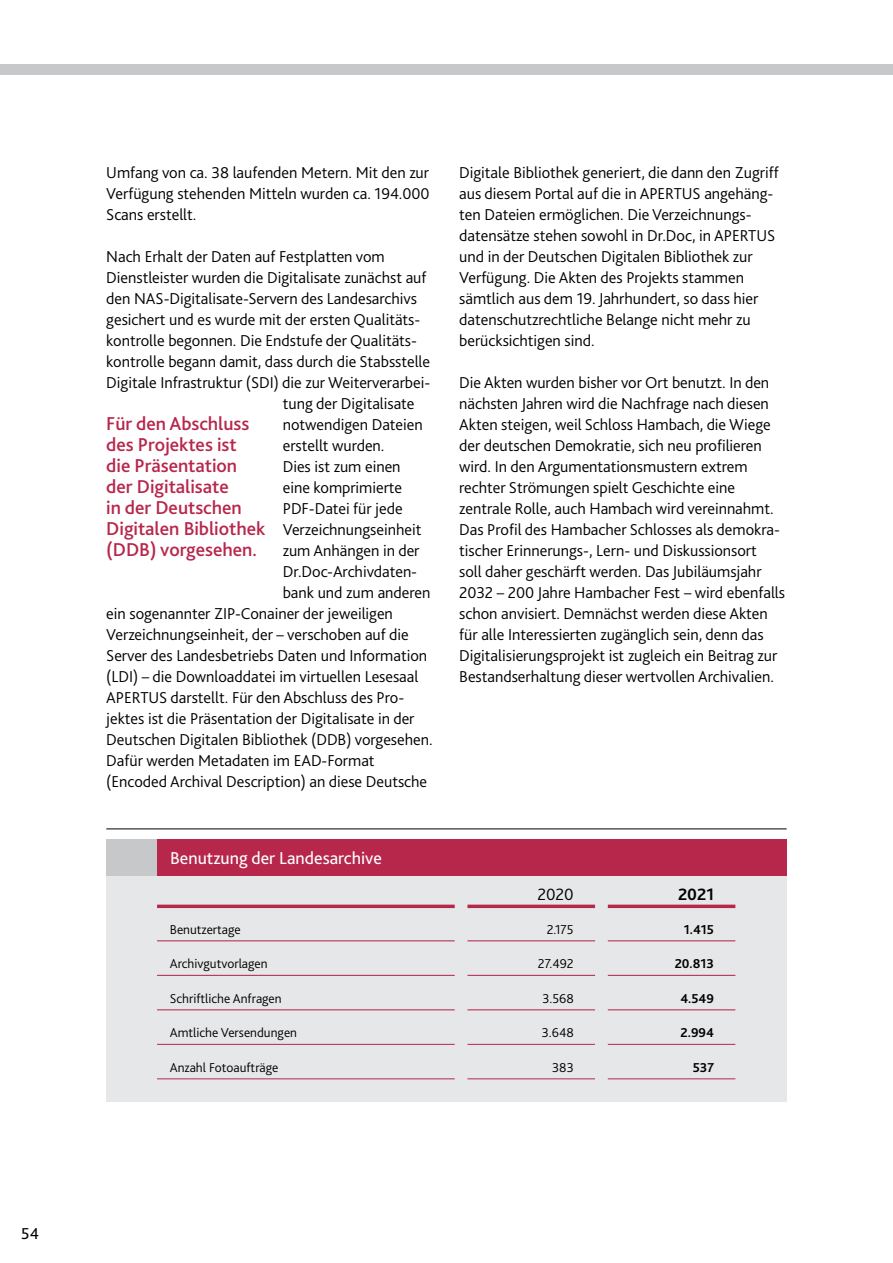
<style>
.page{position:relative;width:893px;height:1263px;background:#fff}
.page>*{position:absolute;margin:0;border:0;box-sizing:border-box;transform-origin:0 0}
.t1{font:500 19.5px/21px "Bliss";letter-spacing:-.005em;color:#b7274c}
.t2{font:18px "Bliss";color:#fff}
.t3{font:300 17.25px "Bliss";color:#000}
.t4{font:700 17.25px "Bliss";color:#000}
.t5{font:300 16.5px/21px "Bliss";letter-spacing:-.005em;color:#000}
.t6{font:16.5px "Bliss";color:#000}
.t7{font:300 13.5px "Bliss";color:#000}
.t8{font:700 13.5px "Bliss";color:#000}
</style>
<div class="page">
<div style="left:106px;top:854px;width:681px;height:248px;background:#e6e7e8"></div>
<div style="left:106px;top:839px;width:51px;height:37px;background:#c7c8ca"></div>
<div style="left:157px;top:839px;width:630px;height:37px;background:#b7274c"></div>
<hr style="left:157px;top:905px;width:298px;height:3px;background:#b7274c">
<hr style="left:467px;top:905px;width:128px;height:3px;background:#b7274c">
<hr style="left:608px;top:905px;width:127px;height:3px;background:#b7274c">
<hr style="left:157px;top:940px;width:298px;height:1px;background:#b7274c">
<hr style="left:467px;top:940px;width:128px;height:1px;background:#b7274c">
<hr style="left:608px;top:940px;width:127px;height:1px;background:#b7274c">
<hr style="left:157px;top:975px;width:298px;height:1px;background:#b7274c">
<hr style="left:467px;top:975px;width:128px;height:1px;background:#b7274c">
<hr style="left:608px;top:975px;width:127px;height:1px;background:#b7274c">
<hr style="left:157px;top:1009px;width:298px;height:1px;background:#b7274c">
<hr style="left:467px;top:1009px;width:128px;height:1px;background:#b7274c">
<hr style="left:608px;top:1009px;width:127px;height:1px;background:#b7274c">
<hr style="left:157px;top:1044px;width:298px;height:1px;background:#b7274c">
<hr style="left:467px;top:1044px;width:128px;height:1px;background:#b7274c">
<hr style="left:608px;top:1044px;width:127px;height:1px;background:#b7274c">
<hr style="left:157px;top:1078px;width:298px;height:1px;background:#b7274c">
<hr style="left:467px;top:1078px;width:128px;height:1px;background:#b7274c">
<hr style="left:608px;top:1078px;width:127px;height:1px;background:#b7274c">
<hr style="left:106px;top:829px;width:681px;height:1px;background:#000">
<div style="left:0;top:64px;width:893px;height:10px;background:#c7c8ca"></div>
<p class="t6" style="left:21px;top:1224px;width:19px">54</p>
<p class="t5" style="left:106px;top:162px;width:325px;text-align:justify">Umfang von ca. 38 laufenden Metern. Mit den zur Verfügung stehenden Mitteln wurden ca. 194.000<br>Scans erstellt.</p>
<p class="t5" style="left:106px;top:246px;width:280px">Nach Erhalt der Daten auf Festplatten vom</p>
<p class="t5" style="left:106px;top:267px;width:322px">Dienstleister wurden die Digitalisate zunächst auf</p>
<p class="t5" style="left:106px;top:288px;width:312px">den NAS-Digitalisate-Servern des Landesarchivs</p>
<p class="t5" style="left:106px;top:309px;width:316px">gesichert und es wurde mit der ersten Qualitäts-</p>
<p class="t5" style="left:106px;top:330px;width:312px">kontrolle begonnen. Die Endstufe der Qualitäts-</p>
<p class="t5" style="left:106px;top:351px;width:325px">kontrolle begann damit, dass durch die Stabsstelle</p>
<p class="t5" style="left:106px;top:372px;width:325px">Digitale Infrastruktur (SDI) die zur Weiterverarbei-</p>
<p class="t5" style="left:283px;top:393px;width:133px">tung der Digitalisate</p>
<p class="t5" style="left:283px;top:414px;width:142px">notwendigen Dateien</p>
<p class="t5" style="left:283px;top:435px;width:103px">erstellt wurden.</p>
<p class="t5" style="left:283px;top:456px;width:119px">Dies ist zum einen</p>
<p class="t5" style="left:283px;top:477px;width:121px">eine komprimierte</p>
<p class="t5" style="left:283px;top:498px;width:121px">PDF-Datei für jede</p>
<p class="t5" style="left:283px;top:519px;width:140px">Verzeichnungseinheit</p>
<p class="t5" style="left:283px;top:540px;width:138px">zum Anhängen in der</p>
<p class="t5" style="left:283px;top:561px;width:136px">Dr.Doc-Archivdaten-</p>
<p class="t5" style="left:283px;top:582px;width:149px">bank und zum anderen</p>
<p class="t5" style="left:106px;top:603px;width:288px">ein sogenannter ZIP-Conainer der jeweiligen</p>
<p class="t5" style="left:106px;top:624px;width:304px">Verzeichnungseinheit, der – verschoben auf die</p>
<p class="t5" style="left:106px;top:645px;width:322px">Server des Landesbetriebs Daten und Information</p>
<p class="t5" style="left:106px;top:666px;width:314px">(LDI) – die Downloaddatei im virtuellen Lesesaal</p>
<p class="t5" style="left:106px;top:687px;width:298px">APERTUS darstellt. Für den Abschluss des Pro-</p>
<p class="t5" style="left:106px;top:708px;width:310px">jektes ist die Präsentation der Digitalisate in der</p>
<p class="t5" style="left:106px;top:729px;width:328px">Deutschen Digitalen Bibliothek (DDB) vorgesehen.</p>
<p class="t5" style="left:106px;top:750px;width:270px">Dafür werden Metadaten im EAD-Format</p>
<p class="t5" style="left:106px;top:771px;width:322px">(Encoded Archival Description) an diese Deutsche</p>
<p class="t1" style="left:106px;top:413px;width:160px">Für den Abschluss des Projektes ist die Präsentation der Digitalisate<br>in der Deutschen<br>Digitalen Bibliothek (DDB) vorgesehen.</p>
<p class="t2" style="left:170px;top:846px;width:213px">Benutzung der Landesarchive</p>
<p class="t5" style="left:459px;top:162px;width:321px">Digitale Bibliothek generiert, die dann den Zugriff aus diesem Portal auf die in APERTUS angehäng&shy;ten Dateien ermöglichen. Die Verzeichnungs&shy;datensätze stehen sowohl in Dr.Doc, in APERTUS und in der Deutschen Digitalen Bibliothek zur Verfügung. Die Akten des Projekts stammen sämtlich aus dem 19. Jahrhundert, so dass hier datenschutzrechtliche Belange nicht mehr zu berücksichtigen sind.</p>
<p class="t5" style="left:459px;top:372px;width:327px">Die Akten wurden bisher vor Ort benutzt. In den nächsten Jahren wird die Nachfrage nach diesen Akten steigen, weil Schloss Hambach, die Wiege der deutschen Demokratie, sich neu profilieren wird. In den Argumentationsmustern extrem rechter Strömungen spielt Geschichte eine zentrale Rolle, auch Hambach wird vereinnahmt.<br>Das Profil des Hambacher Schlosses als demokra&shy;tischer Erinnerungs-, Lern- und Diskussionsort<br>soll daher geschärft werden. Das Jubiläumsjahr 2032 – 200 Jahre Hambacher Fest – wird ebenfalls schon anvisiert. Demnächst werden diese Akten für alle Interessierten zugänglich sein, denn das Digitalisierungsprojekt ist zugleich ein Beitrag zur Bestandserhaltung dieser wertvollen Archivalien.</p>
<p class="t3" style="left:537px;top:883px;width:38px">2020</p>
<p class="t4" style="left:678px;top:883px;width:38px">2021</p>
<p class="t7" style="left:170px;top:921px;width:73px">Benutzertage</p>
<p class="t7" style="left:547px;top:921px;width:29px">2.175</p>
<p class="t8" style="left:684px;top:921px;width:32px">1.415</p>
<p class="t7" style="left:170px;top:955px;width:99px">Archivgutvorlagen</p>
<p class="t7" style="left:538px;top:955px;width:37px">27.492</p>
<p class="t8" style="left:675px;top:955px;width:41px">20.813</p>
<p class="t7" style="left:170px;top:990px;width:113px">Schriftliche Anfragen</p>
<p class="t7" style="left:542px;top:990px;width:33px">3.568</p>
<p class="t8" style="left:680px;top:990px;width:35px">4.549</p>
<p class="t7" style="left:170px;top:1024px;width:129px">Amtliche Versendungen</p>
<p class="t7" style="left:542px;top:1024px;width:34px">3.648</p>
<p class="t8" style="left:681px;top:1024px;width:35px">2.994</p>
<p class="t7" style="left:170px;top:1059px;width:110px">Anzahl Fotoaufträge</p>
<p class="t7" style="left:552px;top:1059px;width:23px">383</p>
<p class="t8" style="left:693px;top:1059px;width:23px">537</p>
</div>
